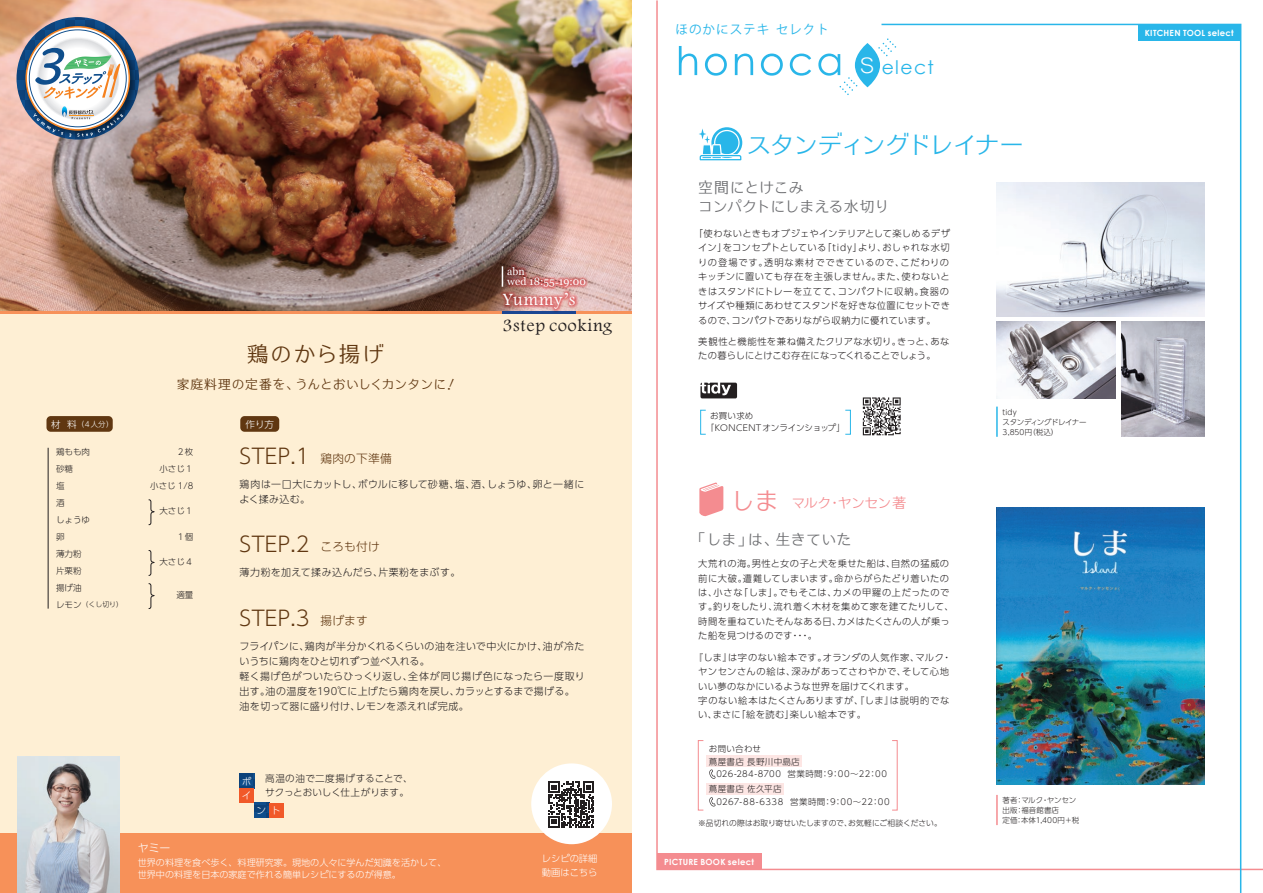
<style>
.page{position:relative;width:1263px;height:893px;background:#fff}
.page>*{position:absolute;margin:0;border:0;box-sizing:border-box;transform-origin:0 0}
.t1{font:24.45px "UD Typos 58 Std";letter-spacing:-.045em;color:#29b6e9}
.t2{font:24.45px "UD Typos 58 Std";color:#f48c90}
.t3{font:21.3px "UD Typos 58 Std";letter-spacing:.09em;color:#603711}
.t4{font:300 21px "UD Shin Go Pr 6 N";color:#603711}
.t5{font:18.75px "Century Gothic";letter-spacing:.075em;color:#29b6e9}
.t6{font:17.85px "Footlight MT Light";letter-spacing:.05em;color:#231f20}
.t7{font:17.85px "Footlight MT Light";letter-spacing:.045em;color:#fff}
.t8{font:14.85px/19.2px "UD Typos 58 Std";letter-spacing:-.005em;color:#6c6d70}
.t9{font:13.8px "UD Typos 58 Std";letter-spacing:-.04em;color:#f48c90}
.t10{font:12.75px "UD Typos 58 Std";letter-spacing:.02em;color:#603711}
.t11{font:12.6px "Koz Go Pr 6 N";letter-spacing:.075em;color:#29b6e9}
.t12{font:300 10.95px "UD Shin Go Pr 6 N";color:#fff}
.t13{font:10.65px/10.6px "Georgia";letter-spacing:.015em;color:#fff}
.t14{font:300 9.9px/14.9px "UD Shin Go Pr 6 N";letter-spacing:.025em;color:#231f20}
.t15{font:300 9.6px/13.8px "UD Shin Go Pr 6 N";letter-spacing:.02em;color:#231f20}
.t16{font:300 9.6px/14.7px "UD Shin Go Pr 6 N";color:#fff}
.t17{font:300 9.3px/14.4px "UD Shin Go Pr 6 N";letter-spacing:.035em;color:#231f20}
.t18{font:300 9.3px/14.4px "UD Shin Go Pr 6 N";letter-spacing:.015em;color:#231f20}
.t19{font:300 9.3px/13.8px "UD Shin Go Pr 6 N";color:#fff}
.t20{font:300 9.15px/12.5px "UD Shin Go Pr 6 N";color:#fff}
.t21{font:300 8.55px/17px "UD Shin Go Pr 6 N";letter-spacing:.015em;color:#231f20}
.t22{font:700 8.55px "Century Gothic";letter-spacing:.03em;color:#fff}
.t23{font:300 8.55px/12.8px "UD Shin Go Pr 6 N";letter-spacing:.05em;color:#231f20}
.t24{font:300 8.55px "UD Shin Go Pr 6 N";letter-spacing:.045em;color:#231f20}
.t25{font:300 8.55px "UD Shin Go Pr 6 N";letter-spacing:.035em;color:#231f20}
.t26{font:300 7.8px "UD Shin Go Pr 6 N";letter-spacing:-.005em;color:#231f20}
.t27{font:300 7.5px/10.2px "UD Shin Go Pro";letter-spacing:-.005em;color:#231f20}
.t28{font:300 7.5px/10.2px "UD Shin Go Pro";letter-spacing:-.03em;color:#231f20}
.t29{font:300 7.5px "UD Shin Go Pr 6 N";color:#fff}
.t30{font:300 6.9px "UD Shin Go Pr 6 N";color:#231f20}
.s1{font-family:"Shree Dev 0714";font-size:28.95px;color:#fff}
.s2{font-size:9.6px}
.s3{font-size:8.55px}
.s4{font-size:11.7px}
</style>
<div class="page">
<div style="left:0;top:0;width:631px;height:893px;background:#feefd4"></div>
<div style="left:0;top:833px;width:631px;height:60px;background:#f79159"></div>
<img style="left:0;top:0;width:631px;height:311px">
<svg style="left:656px;top:0;width:607px;height:871px"></svg>
<svg style="left:880px;top:23px;width:362px;height:870px"></svg>
<div style="left:240px;top:416px;width:39px;height:16px;background:#603711;border-radius:4px"></div>
<hr style="left:48px;top:448px;width:1px;height:161px;background:#231f20">
<svg style="left:240px;top:773px;width:14px;height:15px"></svg>
<div style="left:240px;top:788px;width:14px;height:15px;background:#f15929"></div>
<svg style="left:254px;top:803px;width:15px;height:15px"></svg>
<div style="left:269px;top:803px;width:15px;height:15px;background:#f15929"></div>
<svg style="left:855px;top:43px;width:25px;height:44px"></svg>
<svg style="left:878px;top:38px;width:18px;height:18px"></svg>
<svg style="left:679px;top:46px;width:18px;height:29px"></svg>
<svg style="left:705px;top:54px;width:22px;height:22px"></svg>
<svg style="left:735px;top:54px;width:18px;height:21px"></svg>
<svg style="left:761px;top:54px;width:22px;height:22px"></svg>
<svg style="left:790px;top:54px;width:21px;height:22px"></svg>
<svg style="left:818px;top:54px;width:39px;height:41px"></svg>
<div style="left:1138px;top:24px;width:103px;height:17px;background:#29b6e9"></div>
<hr style="left:996px;top:407px;width:2px;height:30px;background:#29b6e9">
<hr style="left:0;top:311px;width:631px;height:3px;background:#f79159">
<img style="left:446px;top:235px;width:186px;height:130px">
<img style="left:451px;top:210px;width:181px;height:135px">
<div style="left:531px;top:763px;width:81px;height:81px;background:#fff;border-radius:50%"></div>
<div style="left:657px;top:853px;width:104px;height:16px;background:#f48c90"></div>
<hr style="left:996px;top:795px;width:2px;height:30px;background:#f48c90">
<svg style="left:699px;top:482px;width:24px;height:34px"></svg>
<div style="left:706px;top:756px;width:96px;height:11px;background:#fde6e4"></div>
<div style="left:706px;top:784px;width:78px;height:11px;background:#fde6e4"></div>
<div style="left:698px;top:740px;width:6px;height:70px;border:1px solid #f48c90"></div>
<svg style="left:709px;top:769px;width:6px;height:10px"></svg>
<svg style="left:709px;top:797px;width:6px;height:9px"></svg>
<div style="left:46px;top:416px;width:67px;height:16px;background:#603711;border-radius:4px"></div>
<div style="left:700px;top:410px;width:6px;height:25px;border:1px solid #29b6e9"></div>
<div style="left:845px;top:410px;width:6px;height:25px;border:1px solid #29b6e9"></div>
<div style="left:859px;top:394px;width:45px;height:45px;background:#fff"></div>
<svg style="left:863px;top:397px;width:38px;height:38px"></svg>
<svg style="left:711px;top:127px;width:31px;height:31px"></svg>
<svg style="left:697px;top:129px;width:47px;height:34px"></svg>
<img style="left:17px;top:757px;width:103px;height:136px">
<img style="left:19px;top:20px;width:123px;height:123px">
<svg style="left:25px;top:26px;width:105px;height:105px"></svg>
<svg style="left:27px;top:28px;width:102px;height:101px"></svg>
<svg style="left:29px;top:29px;width:98px;height:98px"></svg>
<div style="left:30px;top:30px;width:96px;height:96px;background:#fff;border-radius:50%"></div>
<svg style="left:36px;top:37px;width:83px;height:83px"></svg>
<svg style="left:33px;top:106px;width:90px;height:31px"></svg>
<svg style="left:35px;top:48px;width:85px;height:51px"></svg>
<svg style="left:700px;top:383px;width:37px;height:15px"></svg>
<svg style="left:148px;top:499px;width:6px;height:26px"></svg>
<svg style="left:148px;top:550px;width:6px;height:26px"></svg>
<svg style="left:148px;top:583px;width:6px;height:26px"></svg>
<div style="left:546px;top:780px;width:50px;height:49px;background:linear-gradient(to bottom,#fff,#fff)"></div>
<svg style="left:548px;top:782px;width:46px;height:45px"></svg>
<h3 class="t11" style="left:675px;top:22px;width:155px">ほのかにステキ セレクト</h3>
<h3 class="t5" style="left:860px;top:56px;width:75px"><span class="s1">s</span> elect</h3>
<p class="t29" style="left:51px;top:418px;width:64px"><span class="s2">材 料</span>（4人分）</p>
<p class="t21" style="left:56px;top:443px;width:36px">鶏もも肉砂糖<br>塩<br>酒<br>しょうゆ卵<br>薄力粉片栗粉揚げ油</p>
<p class="t30" style="left:56px;top:599px;width:68px"><span class="s3">レモン</span>（くし切り）</p>
<p class="t13" style="left:507px;top:265px;width:80px">abn<br>wed 18:55-19:00</p>
<h2 class="t3" style="left:247px;top:336px;width:138px">鶏のから揚げ</h2>
<h3 class="t10" style="left:177px;top:373px;width:282px">家庭料理の定番を、うんとおいしくカンタンに！</h3>
<p class="t16" style="left:245px;top:416px;width:30px">作り方</p>
<h3 class="t7" style="left:502px;top:289px;width:75px">Yummy’s</h3>
<h3 class="t6" style="left:502px;top:314px;width:111px">3step cooking</h3>
<p class="t21" style="left:150px;top:443px;width:45px;text-align:right">２枚<br>小さじ１小さじ 1/8</p>
<p class="t21" style="left:159px;top:502px;width:36px">大さじ１</p>
<p class="t21" style="left:176px;top:528px;width:19px">１個</p>
<p class="t21" style="left:159px;top:553px;width:36px">大さじ４</p>
<p class="t21" style="left:176px;top:586px;width:19px">適量</p>
<h3 class="t4" style="left:240px;top:439px;width:154px">STEP.1 <span class="s4">鶏肉の下準備</span></h3>
<p class="t14" style="left:240px;top:476px;width:346px">鶏肉は一口大にカットし、ボウルに移して砂糖、塩、酒、しょうゆ、卵と一緒によく揉み込む。</p>
<h3 class="t4" style="left:240px;top:527px;width:142px">STEP.2 <span class="s4">ころも付け</span></h3>
<p class="t14" style="left:240px;top:564px;width:222px">薄力粉を加えて揉み込んだら、片栗粉をまぶす。</p>
<h3 class="t4" style="left:240px;top:601px;width:130px">STEP.3 <span class="s4">揚げます</span></h3>
<p class="t14" style="left:240px;top:638px;width:346px">フライパンに、鶏肉が半分かくれるくらいの油を注いで中火にかけ、油が冷たいうちに鶏肉をひと切れずつ並べ入れる。<br>軽く揚げ色がついたらひっくり返し、全体が同じ揚げ色になったら一度取り出す。油の温度を190℃に上げたら鶏肉を戻し、カラッとするまで揚げる。油を切って器に盛り付け、レモンを添えれば完成。</p>
<p class="t16" style="left:242px;top:773px;width:11px">ポイ</p>
<p class="t15" style="left:265px;top:771px;width:149px">高温の油で二度揚げすることで、サクっとおいしく仕上がります。</p>
<p class="t16" style="left:257px;top:803px;width:26px">ント</p>
<h1 class="t1" style="left:747px;top:124px;width:279px">スタンディングドレイナー</h1>
<h3 class="t8" style="left:698px;top:177px;width:193px">空間にとけこみ<br>コンパクトにしまえる水切り</h3>
<p class="t17" style="left:698px;top:226px;width:253px;text-align:justify;text-indent:-5px">「使わないときもオブジェやインテリアとして楽しめるデザイン」をコンセプトとしている「tidy」より、おしゃれな水切りの登場です。透明な素材でできているので、こだわりのキッチンに置いても存在を主張しません。また、使わないときはスタンドにトレーを立てて、コンパクトに収納。食器のサイズや種類にあわせてスタンドを好きな位置にセットできるので、コンパクトでありながら収納力に優れています。</p>
<p class="t18" style="left:698px;top:334px;width:252px">美観性と機能性を兼ね備えたクリアな水切り。きっと、あなたの暮らしにとけこむ存在になってくれることでしょう。</p>
<p class="t21" style="left:706px;top:409px;width:141px;line-height:12.8px;text-indent:4px">お買い求め<br>「KONCENTオンラインショップ」</p>
<h1 class="t2" style="left:731px;top:480px;width:50px">しま</h1>
<h3 class="t9" style="left:792px;top:491px;width:116px">マルク・ヤンセン著</h3>
<h3 class="t8" style="left:691px;top:529px;width:162px">「しま」は、生きていた</h3>
<p class="t17" style="left:698px;top:556px;width:257px">大荒れの海。男性と女の子と犬を乗せた船は、自然の猛威の前に大破。遭難してしまいます。命からがらたどり着いたのは、小さな「しま」。でもそこは、カメの甲羅の上だったのです。釣りをしたり、流れ着く木材を集めて家を建てたりして、時間を重ねていたそんなある日、カメはたくさんの人が乗った船を見つけるのです・・・。</p>
<p class="t17" style="left:698px;top:650px;width:255px;text-indent:-5px">『しま』は字のない絵本です。オランダの人気作家、マルク・ヤンセンさんの絵は、深みがあってさわやかで、そして心地いい夢のなかにいるような世界を届けてくれます。<br>字のない絵本はたくさんありますが、『しま』は説明的でない、まさに「絵を読む」楽しい絵本です。</p>
<p class="t21" style="left:709px;top:740px;width:54px">お問い合わせ</p>
<p class="t25" style="left:709px;top:754px;width:92px">蔦屋書店 長野川中島店</p>
<p class="t24" style="left:716px;top:767px;width:172px">026-284-8700 営業時間：9：00～22：00</p>
<p class="t23" style="left:716px;top:782px;width:175px;text-indent:-7px">蔦屋書店 佐久平店<br>0267-88-6338 営業時間：9：00～22：00</p>
<p class="t26" style="left:698px;top:816px;width:245px">※品切れの際はお取り寄せいたしますので、お気軽にご相談ください。</p>
<p class="t28" style="left:1002px;top:406px;width:85px">tidy<br>スタンディングドレイナー<br>3,850円（税込）</p>
<p class="t27" style="left:1002px;top:795px;width:78px">著者：マルク・ヤンセン出版：福音館書店<br>定価：本体1,400円＋税</p>
<p class="t12" style="left:138px;top:839px;width:34px">ヤミー</p>
<p class="t20" style="left:138px;top:856px;width:310px">世界の料理を食べ歩く、料理研究家。現地の人々に学んだ知識を活かして、世界中の料理を日本の家庭で作れる簡単レシピにするのが得意。</p>
<p class="t19" style="left:542px;top:852px;width:57px">レシピの詳細動画はこちら</p>
<p class="t22" style="left:664px;top:856px;width:91px">PICTURE BOOK select</p>
<p class="t22" style="left:1177px;top:27px;width:58px">MOVIE select</p>
<p class="t22" style="left:1145px;top:27px;width:62px">KITCHEN TOOL</p>
</div>
